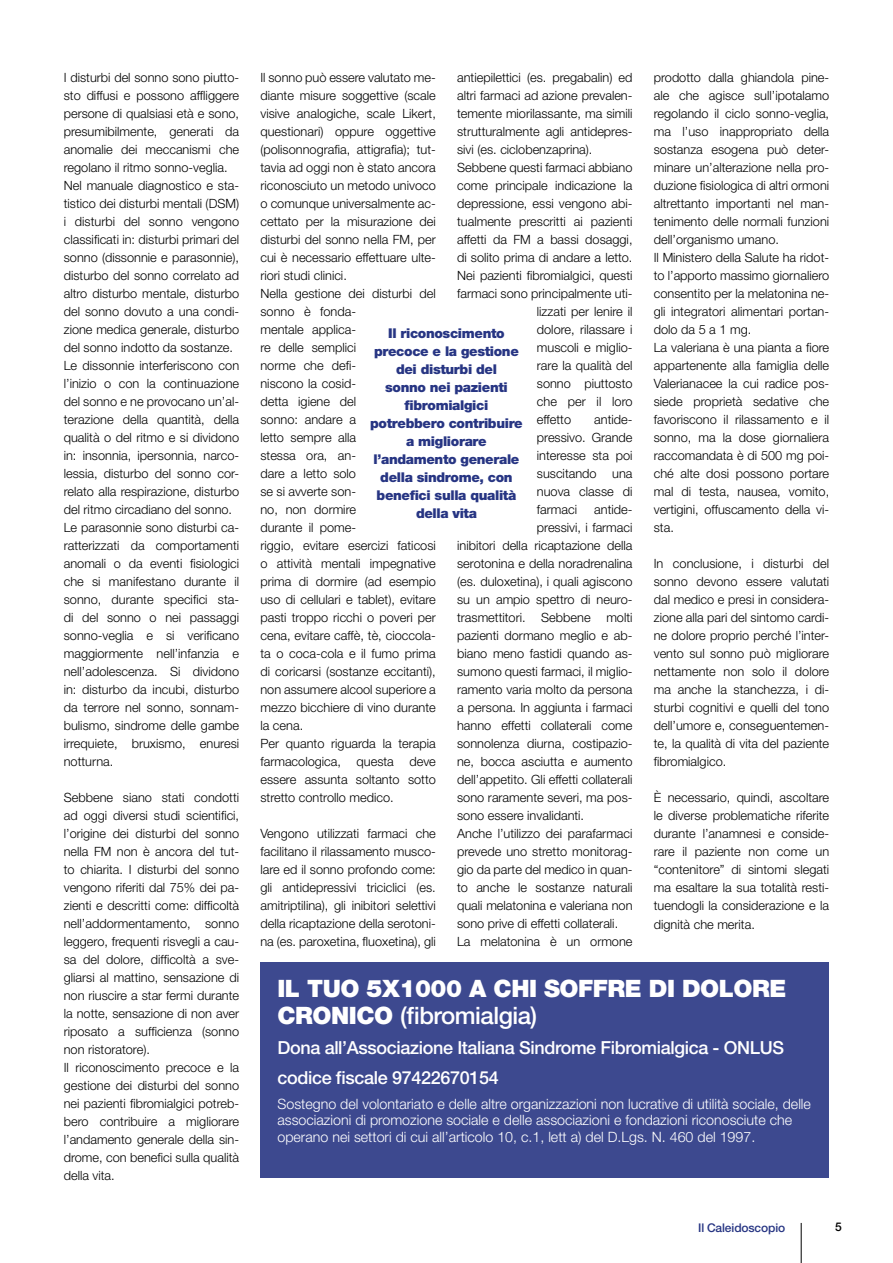
<style>
.page{position:relative;width:893px;height:1263px;background:#fff}
.page>*{position:absolute;margin:0;border:0;box-sizing:border-box;transform-origin:0 0}
.t1{font:900 24px/27px "Helvetica Neue LT Std";letter-spacing:-.02em;color:#fff}
.t2{font:500 18px/29.5px "Helvetica Neue LT Std";letter-spacing:-.02em;color:#fff}
.t3{font:300 14.25px/16.5px "Helvetica Neue LT Std";color:#fff}
.t4{font:900 13.5px/18px "Helvetica Neue LT Std";letter-spacing:-.025em;color:#273583;text-align:center}
.t5{font:300 12.75px/18px "Helvetica Neue LT";color:#000}
.t6{font:500 12px "Helvetica Neue LT Std";letter-spacing:-.01em;color:#273583}
.t7{font:500 12px "Helvetica Neue LT Std";color:#000}
.s1{font-weight:500}
</style>
<div class="page">
<hr style="left:801px;top:1223px;width:1px;height:40px;background:#000">
<div style="left:260px;top:963px;width:569px;height:215px;background:#3d498f"></div>
<p class="t5" style="left:64px;top:68px;width:177px">I disturbi del sonno sono piutto&shy;sto diffusi e possono affliggere persone di qualsiasi età e sono, presumibilmente, generati da anomalie dei meccanismi che regolano il ritmo sonno-veglia.<br>Nel manuale diagnostico e sta&shy;tistico dei disturbi mentali (DSM) i disturbi del sonno vengono classificati in: disturbi primari del sonno (dissonnie e parasonnie), disturbo del sonno correlato ad altro disturbo mentale, disturbo del sonno dovuto a una condi&shy;zione medica generale, disturbo del sonno indotto da sostanze.<br>Le dissonnie interferiscono con l’inizio o con la continuazione del sonno e ne provocano un’al&shy;terazione della quantità, della qualità o del ritmo e si dividono in: insonnia, ipersonnia, narco&shy;lessia, disturbo del sonno cor&shy;relato alla respirazione, disturbo del ritmo circadiano del sonno.<br>Le parasonnie sono disturbi ca&shy;ratterizzati da comportamenti anomali o da eventi fisiologici che si manifestano durante il sonno, durante specifici sta&shy;di del sonno o nei passaggi sonno-veglia e si verificano maggiormente nell’infanzia e nell’adolescenza. Si dividono in: disturbo da incubi, disturbo da terrore nel sonno, sonnam&shy;bulismo, sindrome delle gambe irrequiete, bruxismo, enuresi notturna.</p>
<p class="t5" style="left:64px;top:788px;width:177px">Sebbene siano stati condotti ad oggi diversi studi scientifici, l’origine dei disturbi del sonno nella FM non è ancora del tut&shy;to chiarita. I disturbi del sonno vengono riferiti dal 75% dei pa&shy;zienti e descritti come: difficoltà nell’addormentamento, sonno leggero, frequenti risvegli a cau&shy;sa del dolore, difficoltà a sve&shy;gliarsi al mattino, sensazione di non riuscire a star fermi durante la notte, sensazione di non aver riposato a sufficienza (sonno non ristoratore).<br>Il riconoscimento precoce e la gestione dei disturbi del sonno nei pazienti fibromialgici potreb&shy;bero contribuire a migliorare l’andamento generale della sin&shy;drome, con benefici sulla qualità della vita.</p>
<p class="t5" style="left:260px;top:68px;width:177px">Il sonno può essere valutato me&shy;diante misure soggettive (scale visive analogiche, scale Likert, questionari) oppure oggettive (polisonnografia, attigrafia); tut&shy;tavia ad oggi non è stato ancora riconosciuto un metodo univoco o comunque universalmente ac&shy;cettato per la misurazione dei disturbi del sonno nella FM, per cui è necessario effettuare ulte&shy;riori studi clinici.<br>Nella gestione dei disturbi del sonno è fonda-<br>mentale applica-<br>re delle semplici<br>norme che defi-<br>niscono la cosid-<br>detta igiene del<br>sonno: andare a<br>letto sempre alla<br>stessa ora, an-<br>dare a letto solo<br>se si avverte son-<br>no, non dormire<br>durante il pome-<br>riggio, evitare esercizi faticosi o attività mentali impegnative prima di dormire (ad esempio uso di cellulari e tablet), evitare pasti troppo ricchi o poveri per cena, evitare caffè, tè, cioccola&shy;ta o coca-cola e il fumo prima di coricarsi (sostanze eccitanti), non assumere alcool superiore a mezzo bicchiere di vino durante la cena.<br>Per quanto riguarda la terapia farmacologica, questa deve essere assunta soltanto sotto stretto controllo medico.</p>
<p class="t5" style="left:260px;top:824px;width:177px;text-align:justify">Vengono utilizzati farmaci che facilitano il rilassamento musco&shy;lare ed il sonno profondo come: gli antidepressivi triciclici (es. amitriptilina), gli inibitori selettivi della ricaptazione della serotoni&shy;na (es. paroxetina, fluoxetina), gli</p>
<p class="t5" style="left:457px;top:68px;width:177px">antiepilettici (es. pregabalin) ed</p>
<p class="t5" style="left:457px;top:86px;width:177px">altri farmaci ad azione prevalen-</p>
<p class="t5" style="left:457px;top:104px;width:177px">temente miorilassante, ma simili</p>
<p class="t5" style="left:457px;top:122px;width:177px">strutturalmente agli antidepres-</p>
<p class="t5" style="left:457px;top:140px;width:137px">sivi (es. ciclobenzaprina).</p>
<p class="t5" style="left:457px;top:158px;width:177px">Sebbene questi farmaci abbiano</p>
<p class="t5" style="left:457px;top:176px;width:177px">come principale indicazione la</p>
<p class="t5" style="left:457px;top:194px;width:177px">depressione, essi vengono abi-</p>
<p class="t5" style="left:457px;top:212px;width:177px">tualmente prescritti ai pazienti</p>
<p class="t5" style="left:457px;top:230px;width:177px">affetti da FM a bassi dosaggi,</p>
<p class="t5" style="left:457px;top:248px;width:177px">di solito prima di andare a letto.</p>
<p class="t5" style="left:457px;top:266px;width:177px">Nei pazienti fibromialgici, questi</p>
<p class="t5" style="left:457px;top:284px;width:177px">farmaci sono principalmente uti-</p>
<p class="t5" style="left:537px;top:302px;width:97px">lizzati per lenire il</p>
<p class="t5" style="left:537px;top:320px;width:97px">dolore, rilassare i</p>
<p class="t5" style="left:537px;top:338px;width:97px">muscoli e miglio-</p>
<p class="t5" style="left:537px;top:356px;width:97px">rare la qualità del</p>
<p class="t5" style="left:537px;top:374px;width:97px">sonno piuttosto</p>
<p class="t5" style="left:537px;top:392px;width:97px">che per il loro</p>
<p class="t5" style="left:537px;top:410px;width:36px">effetto</p>
<p class="t4" style="left:370px;top:324px;width:154px">Il riconoscimento precoce e la gestione dei disturbi del<br>sonno nei pazienti fibromialgici potrebbero contribuire a migliorare l’andamento generale della sindrome, con benefici sulla qualità della vita</p>
<p class="t5" style="left:537px;top:410px;width:97px;text-align:justify;text-indent:57px">antide&shy;pressivo. Grande interesse sta poi suscitando una nuova classe di farmaci</p>
<p class="t5" style="left:594px;top:500px;width:40px">antide-</p>
<p class="t5" style="left:537px;top:518px;width:97px">pressivi, i farmaci</p>
<p class="t5" style="left:457px;top:536px;width:177px">inibitori della ricaptazione della</p>
<p class="t5" style="left:457px;top:554px;width:177px">serotonina e della noradrenalina</p>
<p class="t5" style="left:457px;top:572px;width:177px">(es. duloxetina), i quali agiscono</p>
<p class="t5" style="left:457px;top:590px;width:177px">su un ampio spettro di neuro-</p>
<p class="t5" style="left:457px;top:608px;width:177px">trasmettitori. Sebbene molti</p>
<p class="t5" style="left:457px;top:626px;width:177px">pazienti dormano meglio e ab-</p>
<p class="t5" style="left:457px;top:644px;width:177px">biano meno fastidi quando as-</p>
<p class="t5" style="left:457px;top:662px;width:177px">sumono questi farmaci, il miglio-</p>
<p class="t5" style="left:457px;top:680px;width:177px">ramento varia molto da persona</p>
<p class="t5" style="left:457px;top:698px;width:177px">a persona. In aggiunta i farmaci</p>
<p class="t5" style="left:457px;top:716px;width:177px">hanno effetti collaterali come</p>
<p class="t5" style="left:457px;top:734px;width:177px">sonnolenza diurna, costipazio-</p>
<p class="t5" style="left:457px;top:752px;width:177px">ne, bocca asciutta e aumento</p>
<p class="t5" style="left:457px;top:770px;width:177px">dell’appetito. Gli effetti collaterali</p>
<p class="t5" style="left:457px;top:788px;width:177px">sono raramente severi, ma pos-</p>
<p class="t5" style="left:457px;top:806px;width:129px">sono essere invalidanti.</p>
<p class="t5" style="left:457px;top:824px;width:177px">Anche l’utilizzo dei parafarmaci</p>
<p class="t5" style="left:457px;top:842px;width:177px">prevede uno stretto monitorag-</p>
<p class="t5" style="left:457px;top:860px;width:177px">gio da parte del medico in quan-</p>
<p class="t5" style="left:457px;top:878px;width:177px">to anche le sostanze naturali</p>
<p class="t5" style="left:457px;top:896px;width:177px">quali melatonina e valeriana non</p>
<p class="t5" style="left:457px;top:914px;width:163px">sono prive di effetti collaterali.</p>
<p class="t5" style="left:457px;top:932px;width:177px">La melatonina è un ormone</p>
<p class="t5" style="left:654px;top:68px;width:177px">prodotto dalla ghiandola pine&shy;ale che agisce sull’ipotalamo regolando il ciclo sonno-veglia, ma l’uso inappropriato della sostanza esogena può deter&shy;minare un’alterazione nella pro&shy;duzione fisiologica di altri ormoni altrettanto importanti nel man&shy;tenimento delle normali funzioni dell’organismo umano.<br>Il Ministero della Salute ha ridot&shy;to l’apporto massimo giornaliero consentito per la melatonina ne&shy;gli integratori alimentari portan&shy;dolo da 5 a 1 mg.<br>La valeriana è una pianta a fiore appartenente alla famiglia delle<br>Valerianacee la cui radice pos&shy;siede proprietà sedative che favoriscono il rilassamento e il sonno, ma la dose giornaliera raccomandata è di 500 mg poi&shy;ché alte dosi possono portare mal di testa, nausea, vomito, vertigini, offuscamento della vi&shy;sta.</p>
<p class="t5" style="left:654px;top:555px;width:177px;text-align:justify">In conclusione, i disturbi del sonno devono essere valutati dal medico e presi in considera&shy;zione alla pari del sintomo cardi&shy;ne dolore proprio perché l’inter&shy;vento sul sonno può migliorare nettamente non solo il dolore ma anche la stanchezza, i di&shy;sturbi cognitivi e quelli del tono dell’umore e, conseguentemen&shy;te, la qualità di vita del paziente fibromialgico.</p>
<p class="t5" style="left:654px;top:789px;width:177px;text-align:justify">È necessario, quindi, ascoltare le diverse problematiche riferite durante l’anamnesi e conside&shy;rare il paziente non come un “contenitore” di sintomi slegati ma esaltare la sua totalità resti&shy;tuendogli la considerazione e la dignità che merita.</p>
<h1 class="t1" style="left:277px;top:975px;width:510px">IL TUO 5X1000 A CHI SOFFRE DI DOLORE<br>CRONICO <span class="s1">(fibromialgia)</span></h1>
<h2 class="t2" style="left:277px;top:1033px;width:508px">Dona all’Associazione Italiana Sindrome Fibromialgica - ONLUS codice fiscale 97422670154</h2>
<p class="t3" style="left:277px;top:1095px;width:535px">Sostegno del volontariato e delle altre organizzazioni non lucrative di utilità sociale, delle associazioni di promozione sociale e delle associazioni e fondazioni riconosciute che operano nei settori di cui all’articolo 10, c.1, lett a) del D.Lgs. N. 460 del 1997.</p>
<p class="t6" style="left:698px;top:1220px;width:89px">Il Caleidoscopio</p>
<p class="t7" style="left:835px;top:1220px;width:8px">5</p>
</div>
